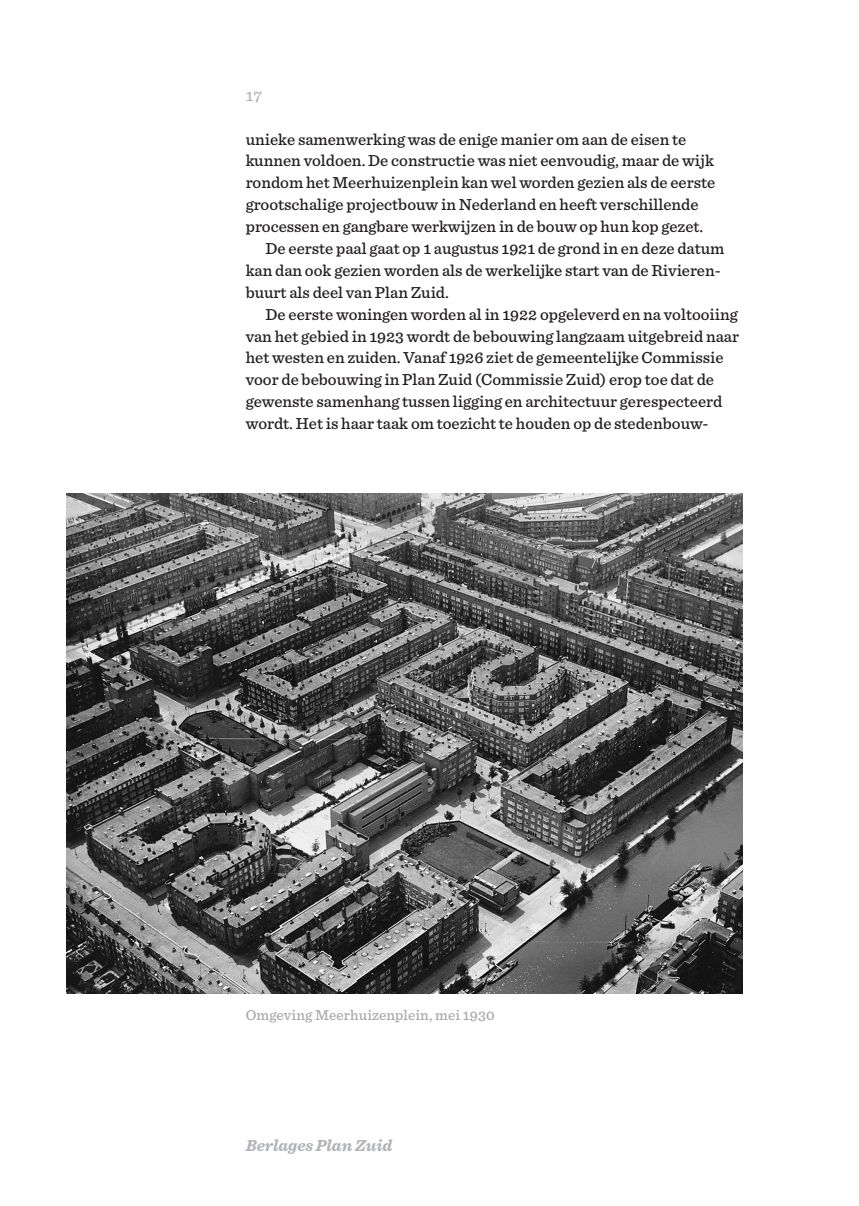
<style>
.page{position:relative;width:859px;height:1206px;background:#fff}
.page>*{position:absolute;margin:0;border:0;box-sizing:border-box;transform-origin:0 0}
.t1{font:500 16.62px "Sentinel";color:#231f20}
.t2{font:italic 700 16.62px "Sentinel";color:#b2b3b7}
.t3{font:500 16.62px "Sentinel";color:#b2b3b7}
.t4{font:500 14.88px "Sentinel";letter-spacing:.005em;color:#a8a9ad}
</style>
<div class="page">
<img style="left:67px;top:493px;width:675px;height:500px">
<p class="t3" style="left:245px;top:83px;width:18px">17</p>
<p class="t1" style="left:245px;top:126px;width:442px">unieke samenwerking was de enige manier om aan de eisen te</p>
<p class="t1" style="left:245px;top:148px;width:469px">kunnen voldoen. De constructie was niet eenvoudig, maar de wijk</p>
<p class="t1" style="left:245px;top:170px;width:470px">rondom het Meerhuizenplein kan wel worden gezien als de eerste</p>
<p class="t1" style="left:245px;top:192px;width:454px">grootschalige projectbouw in Nederland en heeft verschillende</p>
<p class="t1" style="left:245px;top:214px;width:459px">processen en gangbare werkwijzen in de bouw op hun kop gezet.</p>
<p class="t1" style="left:265px;top:236px;width:460px">De eerste paal gaat op 1 augustus 1921 de grond in en deze datum</p>
<p class="t1" style="left:245px;top:258px;width:476px">kan dan ook gezien worden als de werkelijke start van de Rivieren-</p>
<p class="t1" style="left:245px;top:279px;width:204px">buurt als deel van Plan Zuid.</p>
<p class="t1" style="left:265px;top:301px;width:473px">De eerste woningen worden al in 1922 opgeleverd en na voltooiing</p>
<p class="t1" style="left:245px;top:323px;width:494px">van het gebied in 1923 wordt de bebouwing langzaam uitgebreid naar</p>
<p class="t1" style="left:245px;top:345px;width:479px">het westen en zuiden. Vanaf 1926 ziet de gemeentelijke Commissie</p>
<p class="t1" style="left:245px;top:367px;width:469px">voor de bebouwing in Plan Zuid (Commissie Zuid) erop toe dat de</p>
<p class="t1" style="left:245px;top:389px;width:477px">gewenste samenhang tussen ligging en architectuur gerespecteerd</p>
<p class="t1" style="left:245px;top:411px;width:462px">wordt. Het is haar taak om toezicht te houden op de stedenbouw-</p>
<p class="t4" style="left:245px;top:1003px;width:250px">Omgeving Meerhuizenplein, mei 1930</p>
<p class="t2" style="left:245px;top:1132px;width:148px">Berlages Plan Zuid</p>
</div>
